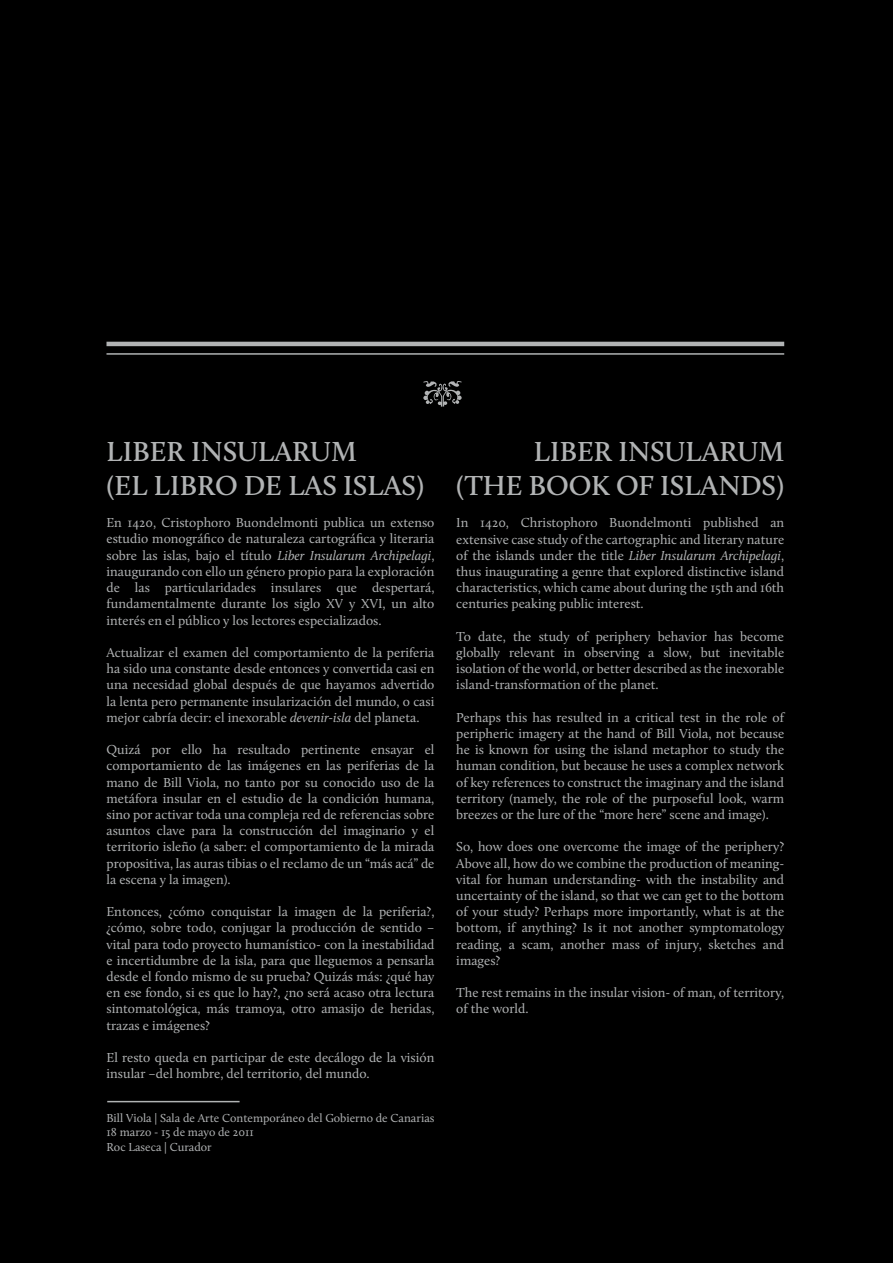
<style>
.page{position:relative;width:893px;height:1263px;background:#000}
.page>*{position:absolute;margin:0;border:0;box-sizing:border-box;transform-origin:0 0}
.t1{font:600 28.5px/34.2px "Calluna";color:#b1b3b4}
.t2{font:13.5px/16.2px "Calluna";color:#b1b3b4;text-align:justify}
.t3{font:12px/14.4px "Calluna";color:#b1b3b4}
.s1{font-style:italic}
</style>
<div class="page">
<hr style="left:107px;top:1101px;width:133px;height:1px;background:#b1b3b4">
<svg style="left:423px;top:381px;width:39px;height:26px"></svg>
<hr style="left:106px;top:342px;width:678px;height:4px;background:#b1b3b4">
<hr style="left:106px;top:353px;width:678px;height:2px;background:#b1b3b4">
<h1 class="t1" style="left:106px;top:434px;width:319px">LIBER INSULARUM<br>(EL LIBRO DE LAS ISLAS)</h1>
<p class="t2" style="left:106px;top:514px;width:329px">En 1420, Cristophoro Buondelmonti publica un extenso estudio monográfico de naturaleza cartográfica y literaria sobre las islas, bajo el título <span class="s1">Liber Insularum Archipelagi</span>, inaugurando con ello un género propio para la exploración de las particularidades insulares que despertará, fundamentalmente durante los siglo XV y XVI, un alto interés en el público y los lectores especializados.</p>
<p class="t2" style="left:106px;top:644px;width:329px">Actualizar el examen del comportamiento de la periferia ha sido una constante desde entonces y convertida casi en una necesidad global después de que hayamos advertido la lenta pero permanente insularización del mundo, o casi mejor cabría decir: el inexorable <span class="s1">devenir-isla</span> del planeta.</p>
<p class="t2" style="left:106px;top:741px;width:329px">Quizá por ello ha resultado pertinente ensayar el comportamiento de las imágenes en las periferias de la mano de Bill Viola, no tanto por su conocido uso de la metáfora insular en el estudio de la condición humana, sino por activar toda una compleja red de referencias sobre asuntos clave para la construcción del imaginario y el territorio isleño (a saber: el comportamiento de la mirada propositiva, las auras tibias o el reclamo de un “más acá” de la escena y la imagen).</p>
<p class="t2" style="left:106px;top:903px;width:329px">Entonces, ¿cómo conquistar la imagen de la periferia?, ¿cómo, sobre todo, conjugar la producción de sentido – vital para todo proyecto humanístico- con la inestabilidad e incertidumbre de la isla, para que lleguemos a pensarla desde el fondo mismo de su prueba? Quizás más: ¿qué hay en ese fondo, si es que lo hay?, ¿no será acaso otra lectura sintomatológica, más tramoya, otro amasijo de heridas, trazas e imágenes?</p>
<p class="t2" style="left:106px;top:1049px;width:329px">El resto queda en participar de este decálogo de la visión insular –del hombre, del territorio, del mundo.</p>
<p class="t3" style="left:106px;top:1111px;width:329px">Bill Viola | Sala de Arte Contemporáneo del Gobierno de Canarias<br>18 marzo - 15 de mayo de 2011<br>Roc Laseca | Curador</p>
<h1 class="t1" style="left:456px;top:434px;width:329px;text-align:right">LIBER INSULARUM<br>(THE BOOK OF ISLANDS)</h1>
<p class="t2" style="left:456px;top:515px;width:329px">In 1420, Christophoro Buondelmonti published an extensive case study of the cartographic and literary nature of the islands under the title <span class="s1">Liber Insularum Archipelagi</span>, thus inaugurating a genre that explored distinctive island characteristics, which came about during the 15th and 16th centuries peaking public interest.</p>
<p class="t2" style="left:456px;top:628px;width:329px">To date, the study of periphery behavior has become globally relevant in observing a slow, but inevitable isolation of the world, or better described as the inexorable island-transformation of the planet.</p>
<p class="t2" style="left:456px;top:709px;width:329px">Perhaps this has resulted in a critical test in the role of peripheric imagery at the hand of Bill Viola, not because he is known for using the island metaphor to study the human condition, but because he uses a complex network of key references to construct the imaginary and the island territory (namely, the role of the purposeful look, warm breezes or the lure of the “more here” scene and image).</p>
<p class="t2" style="left:456px;top:839px;width:329px">So, how does one overcome the image of the periphery?<br>Above all, how do we combine the production of meaning&shy;vital for human understanding- with the instability and uncertainty of the island, so that we can get to the bottom of your study? Perhaps more importantly, what is at the bottom, if anything? Is it not another symptomatology reading, a scam, another mass of injury, sketches and images?</p>
<p class="t2" style="left:456px;top:984px;width:330px">The rest remains in the insular vision- of man, of territory, of the world.</p>
</div>
